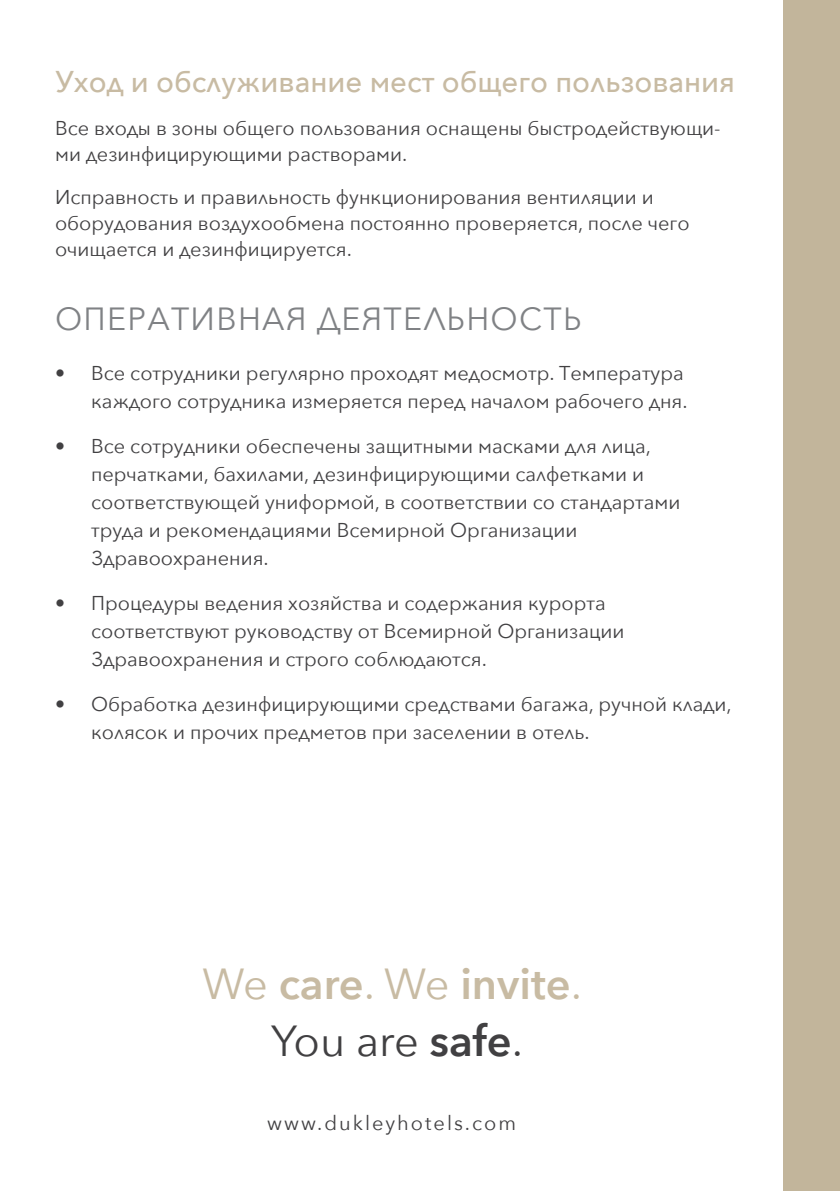
<style>
.page{position:relative;width:840px;height:1191px;background:#fff}
.page>*{position:absolute;margin:0;border:0;box-sizing:border-box;transform-origin:0 0}
.t1{font:600 43.4px/57.2px "Avenir Next";color:#c8bba3;text-align:center}
.t2{font:32px "Avenir Next";letter-spacing:.04em;color:#808285}
.t3{font:500 30px "Avenir Next";color:#c8bba3}
.t4{font:20px/28px "Avenir Next";color:#414042}
.t5{font:20px "Avenir Next";letter-spacing:.1em;color:#414042}
.s1{font-weight:400}
.s2{font-weight:400;color:#414042}
.s3{color:#414042}
</style>
<div class="page">
<div style="left:782px;top:0;width:57px;height:1191px;background:#c2b59b"></div>
<h3 class="t3" style="left:55px;top:56px;width:681px">Уход и обслуживание мест общего пользования</h3>
<p class="t4" style="left:55px;top:115px;width:666px;line-height:26px">Все входы в зоны общего пользования оснащены быстродействующи&shy;ми дезинфицирующими растворами.</p>
<p class="t4" style="left:55px;top:184px;width:635px;line-height:26px">Исправность и правильность функционирования вентиляции и оборудования воздухообмена постоянно проверяется, после чего очищается и дезинфицируется.</p>
<h2 class="t2" style="left:55px;top:291px;width:527px">ОПЕРАТИВНАЯ ДЕЯТЕЛЬНОСТЬ</h2>
<p class="t4" style="left:55px;top:358px;width:633px;text-align:right">• Все сотрудники регулярно проходят медосмотр. Температура каждого сотрудника измеряется перед началом рабочего дня.</p>
<p class="t4" style="left:91px;top:431px;width:590px;text-indent:-36px">• Все сотрудники обеспечены защитными масками для лица, перчатками, бахилами, дезинфицирующими салфетками и соответствующей униформой, в соответствии со стандартами труда и рекомендациями Всемирной Организации Здравоохранения.</p>
<p class="t4" style="left:91px;top:588px;width:534px;text-indent:-36px">• Процедуры ведения хозяйства и содержания курорта соответствуют руководству от Всемирной Организации<br>Здравоохранения и строго соблюдаются.</p>
<p class="t4" style="left:91px;top:689px;width:641px;text-indent:-36px">• Обработка дезинфицирующими средствами багажа, ручной клади, колясок и прочих предметов при заселении в отель.</p>
<h1 class="t1" style="left:202px;top:954px;width:381px"><span class="s1">We</span> care<span class="s1">. We</span> invite<span class="s1">.<br></span><span class="s2">You are</span> <span class="s3">safe</span><span class="s2">.</span></h1>
<p class="t5" style="left:267px;top:1106px;width:250px">www.dukleyhotels.com</p>
</div>
